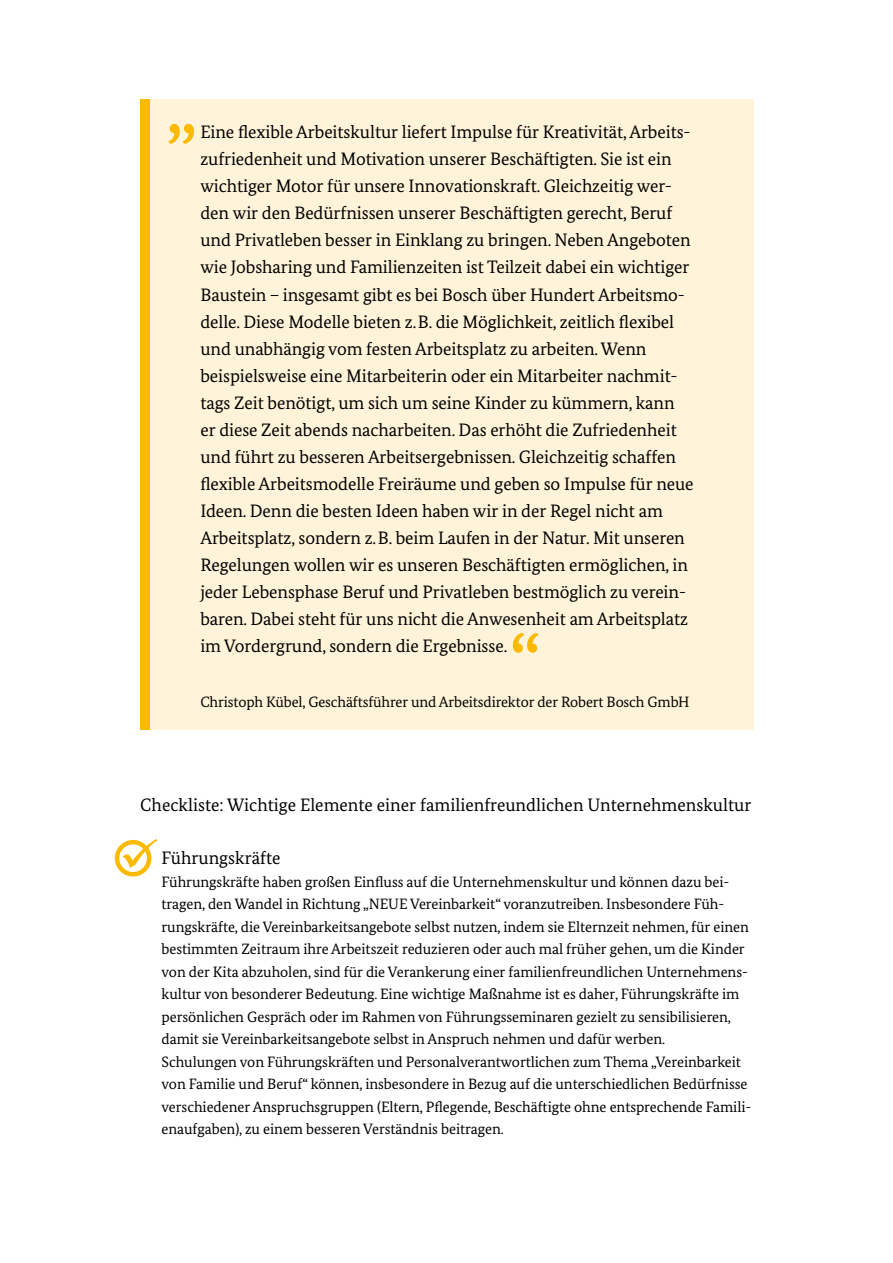
<style>
.page{position:relative;width:893px;height:1263px;background:#fff}
.page>*{position:absolute;margin:0;border:0;box-sizing:border-box;transform-origin:0 0}
.t1{font:84px "Bundes Serif";color:#fbba00}
.t2{font:18px/27px "Bundes Serif";letter-spacing:-.005em;color:#000}
.t3{font:15px/22.5px "Bundes Serif";letter-spacing:-.005em;color:#000}
</style>
<div class="page">
<div style="left:141px;top:99px;width:612px;height:630px;background:#fff3d9"></div>
<div style="left:140px;top:99px;width:10px;height:630px;background:#fbba00"></div>
<div style="left:115px;top:840px;width:36px;height:36px;border:4px solid #fbba00;border-radius:50%"></div>
<svg style="left:122px;top:839px;width:35px;height:29px"></svg>
<h1 class="t1" style="left:166px;top:53px;width:33px">„</h1>
<p class="t2" style="left:200px;top:119px;width:495px">Eine flexible Arbeitskultur liefert Impulse für Kreativität, Arbeits&shy;zufriedenheit und Motivation unserer Beschäftigten. Sie ist ein wichtiger Motor für unsere Innovationskraft. Gleichzeitig wer&shy;den wir den Bedürfnissen unserer Beschäftigten gerecht, Beruf und Privatleben besser in Einklang zu bringen. Neben Angeboten wie Jobsharing und Familienzeiten ist Teilzeit dabei ein wichtiger Baustein – insgesamt gibt es bei Bosch über Hundert Arbeitsmo&shy;delle. Diese Modelle bieten z.B. die Möglichkeit, zeitlich flexibel und unabhängig vom festen Arbeitsplatz zu arbeiten. Wenn beispielsweise eine Mitarbeiterin oder ein Mitarbeiter nachmit&shy;tags Zeit benötigt, um sich um seine Kinder zu kümmern, kann er diese Zeit abends nacharbeiten. Das erhöht die Zufriedenheit und führt zu besseren Arbeitsergebnissen. Gleichzeitig schaffen flexible Arbeitsmodelle Freiräume und geben so Impulse für neue Ideen. Denn die besten Ideen haben wir in der Regel nicht am Arbeitsplatz, sondern z.B. beim Laufen in der Natur. Mit unseren Regelungen wollen wir es unseren Beschäftigten ermöglichen, in jeder Lebensphase Beruf und Privatleben bestmöglich zu verein&shy;baren. Dabei steht für uns nicht die Anwesenheit am Arbeitsplatz im Vordergrund, sondern die Ergebnisse.</p>
<h1 class="t1" style="left:509px;top:612px;width:34px">“</h1>
<p class="t3" style="left:200px;top:690px;width:491px">Christoph Kübel, Geschäftsführer und Arbeitsdirektor der Robert Bosch GmbH</p>
<h3 class="t2" style="left:140px;top:791px;width:613px">Checkliste: Wichtige Elemente einer familienfreundlichen Unternehmenskultur</h3>
<h3 class="t2" style="left:162px;top:844px;width:120px">Führungskräfte</h3>
<p class="t3" style="left:162px;top:870px;width:591px">Führungskräfte haben großen Einfluss auf die Unternehmenskultur und können dazu bei&shy;tragen, den Wandel in Richtung „NEUE Vereinbarkeit“ voranzutreiben. Insbesondere Füh&shy;rungskräfte, die Vereinbarkeitsangebote selbst nutzen, indem sie Elternzeit nehmen, für einen bestimmten Zeitraum ihre Arbeitszeit reduzieren oder auch mal früher gehen, um die Kinder von der Kita abzuholen, sind für die Verankerung einer familienfreundlichen Unternehmens&shy;kultur von besonderer Bedeutung. Eine wichtige Maßnahme ist es daher, Führungskräfte im persönlichen Gespräch oder im Rahmen von Führungsseminaren gezielt zu sensibilisieren, damit sie Vereinbarkeitsangebote selbst in Anspruch nehmen und dafür werben.<br>Schulungen von Führungskräften und Personalverantwortlichen zum Thema „Vereinbarkeit von Familie und Beruf“ können, insbesondere in Bezug auf die unterschiedlichen Bedürfnisse verschiedener Anspruchsgruppen (Eltern, Pflegende, Beschäftigte ohne entsprechende Famili&shy;enaufgaben), zu einem besseren Verständnis beitragen.</p>
</div>
